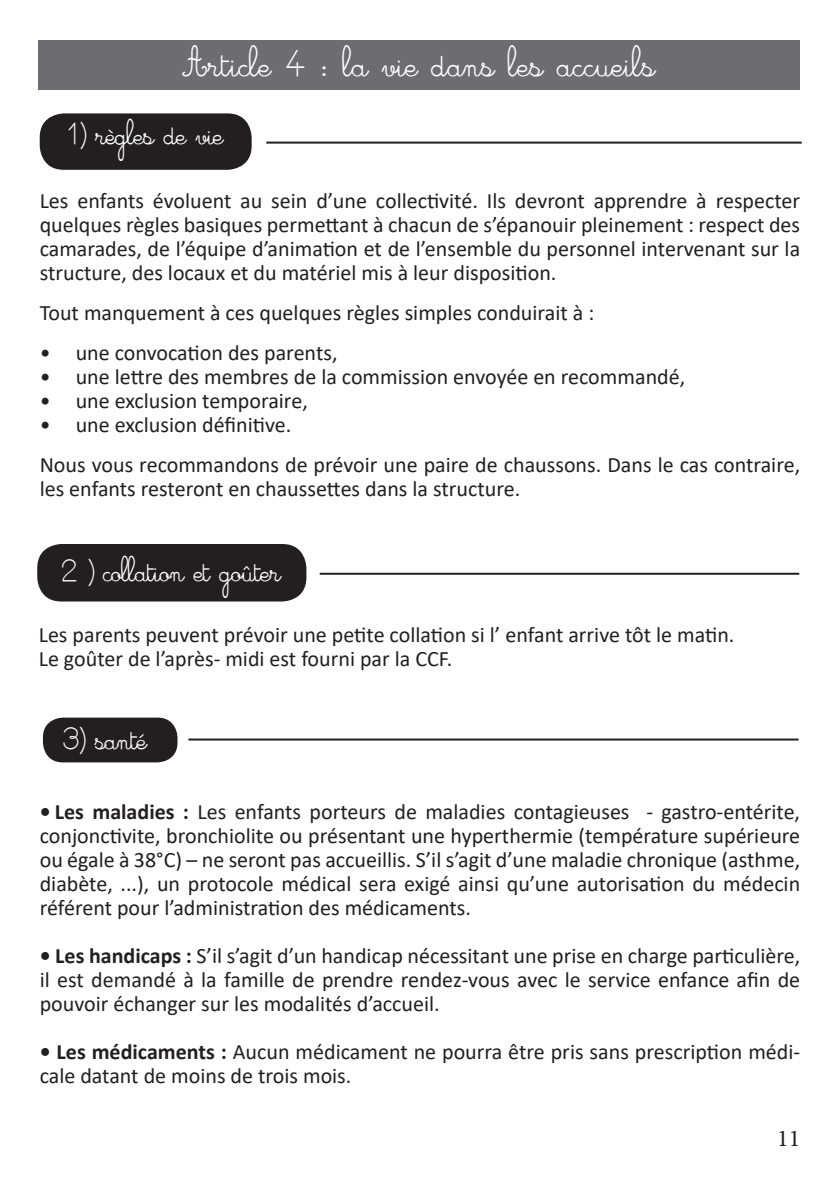
<style>
.page{position:relative;width:840px;height:1191px;background:#fff}
.page>*{position:absolute;margin:0;border:0;box-sizing:border-box;transform-origin:0 0}
.t1{font:34.2px "Cursivestandard";color:#fff}
.t2{font:28px "Cursivestandard";letter-spacing:-.03em;color:#fff}
.t3{font:24px "Minion Pro";color:#231f20}
.t4{font:22px/24px "Calibri";color:#231f20;text-align:justify}
.s1{font-weight:700}
</style>
<div class="page">
<div style="left:43px;top:717px;width:134px;height:45px;background:#231f20;border-radius:20px"></div>
<div style="left:40px;top:113px;width:211px;height:57px;background:#231f20;border-radius:24px"></div>
<div style="left:37px;top:544px;width:269px;height:57px;background:#231f20;border-radius:24px"></div>
<div style="left:39px;top:40px;width:760px;height:50px;background:#6c6d70"></div>
<hr style="left:266px;top:142px;width:535px;height:2px;background:#231f20">
<hr style="left:319px;top:573px;width:479px;height:2px;background:#231f20">
<hr style="left:188px;top:738px;width:610px;height:2px;background:#231f20">
<h1 class="t1" style="left:183px;top:44px;width:474px">Article 4 : la vie dans les accueils</h1>
<p class="t2" style="left:63px;top:118px;width:162px">1) règles de vie</p>
<p class="t4" style="left:40px;top:188px;width:761px">Les enfants évoluent au sein d’une collectivité. Ils devront apprendre à respecter quelques règles basiques permettant à chacun de s’épanouir pleinement : respect des camarades, de l’équipe d’animation et de l’ensemble du personnel intervenant sur la structure, des locaux et du matériel mis à leur disposition.</p>
<p class="t4" style="left:40px;top:300px;width:555px">Tout manquement à ces quelques règles simples conduirait à :</p>
<p class="t4" style="left:40px;top:340px;width:299px">• une convocation des parents,</p>
<p class="t4" style="left:40px;top:364px;width:646px">• une lettre des membres de la commission envoyée en recommandé,</p>
<p class="t4" style="left:40px;top:388px;width:269px">• une exclusion temporaire,</p>
<p class="t4" style="left:40px;top:404px;width:761px;line-height:40px">• une exclusion définitive.<br>Nous vous recommandons de prévoir une paire de chaussons. Dans le cas contraire,</p>
<p class="t4" style="left:40px;top:476px;width:481px">les enfants resteront en chaussettes dans la structure.</p>
<p class="t2" style="left:61px;top:554px;width:222px">2 ) collation et goûter</p>
<p class="t4" style="left:39px;top:622px;width:696px">Les parents peuvent prévoir une petite collation si l’ enfant arrive tôt le matin.<br>Le goûter de l’après- midi est fourni par la CCF.</p>
<p class="t2" style="left:63px;top:722px;width:86px">3) santé</p>
<p class="t4" style="left:40px;top:799px;width:761px"><span class="s1">• Les maladies :</span> Les enfants porteurs de maladies contagieuses - gastro-entérite, conjonctivite, bronchiolite ou présentant une hyperthermie (température supérieure ou égale à 38°C) – ne seront pas accueillis. S’il s’agit d’une maladie chronique (asthme, diabète, ...), un protocole médical sera exigé ainsi qu’une autorisation du médecin référent pour l’administration des médicaments.</p>
<p class="t4" style="left:40px;top:943px;width:761px"><span class="s1">• Les handicaps :</span> S’il s’agit d’un handicap nécessitant une prise en charge particulière, il est demandé à la famille de prendre rendez-vous avec le service enfance afin de pouvoir échanger sur les modalités d’accueil.</p>
<p class="t4" style="left:40px;top:1039px;width:761px"><span class="s1">• Les médicaments :</span> Aucun médicament ne pourra être pris sans prescription médi&shy;cale datant de moins de trois mois.</p>
<p class="t3" style="left:776px;top:1122px;width:25px">11</p>
</div>
